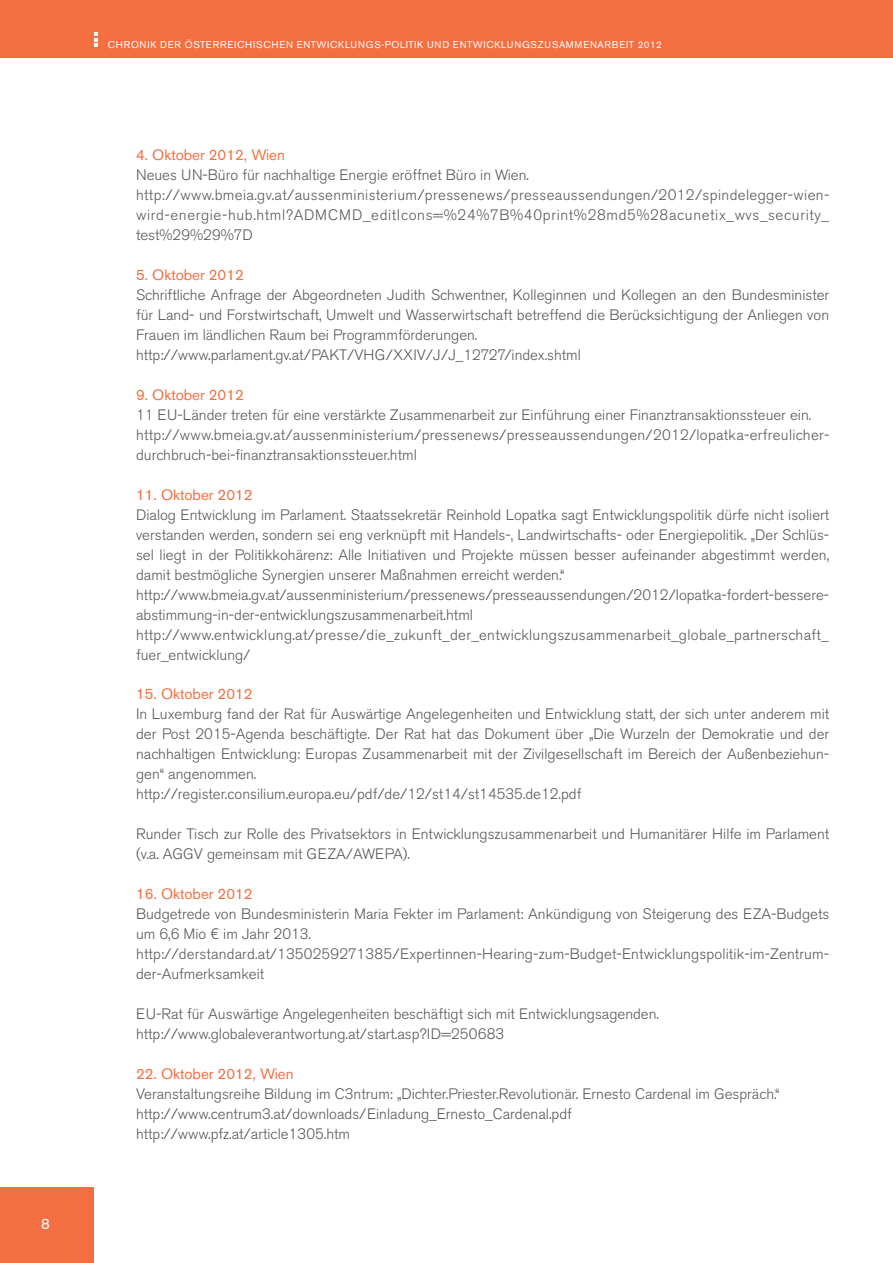
<style>
.page{position:relative;width:893px;height:1263px;background:#fff}
.page>*{position:absolute;margin:0;border:0;box-sizing:border-box;transform-origin:0 0}
.t1{font:300 15px/20px "Akzidenz Grotesk BE";color:#57585a}
.t2{font:300 15px/20px "Akzidenz Grotesk BE";letter-spacing:.025em;color:#57585a}
.t3{font:15px "Akzidenz Grotesk BE";color:#f36f42}
.t4{font:15px "Akzidenz Grotesk BE";color:#fff}
.t5{font:9.75px "Akzidenz Grotesk BE";letter-spacing:.07em;color:#fff}
</style>
<div class="page">
<div style="left:0;top:1188px;width:94px;height:75px;background:#f36f42"></div>
<div style="left:0;top:0;width:893px;height:58px;background:#f36f42"></div>
<svg style="left:94px;top:32px;width:3px;height:15px"></svg>
<p class="t4" style="left:41px;top:1214px;width:10px">8</p>
<p class="t5" style="left:108px;top:38px;width:556px">CHRONIK DER ÖSTERREICHISCHEN ENTWICKLUNGS-POLITIK UND ENTWICKLUNGSZUSAMMENARBEIT 2012</p>
<p class="t3" style="left:136px;top:146px;width:150px">4. Oktober 2012, Wien</p>
<p class="t2" style="left:136px;top:165px;width:695px">Neues UN-Büro für nachhaltige Energie eröffnet Büro in Wien. http://www.bmeia.gv.at/aussenministerium/pressenews/presseaussendungen/2012/spindelegger-wien&shy;wird-energie-hub.html?ADMCMD_editIcons=%24%7B%40print%28md5%28acunetix_wvs_security_ test%29%29%7D</p>
<p class="t3" style="left:136px;top:266px;width:109px">5. Oktober 2012</p>
<p class="t1" style="left:136px;top:285px;width:695px">Schriftliche Anfrage der Abgeordneten Judith Schwentner, Kolleginnen und Kollegen an den Bundesminister für Land- und Forstwirtschaft, Umwelt und Wasserwirtschaft betreffend die Berücksichtigung der Anliegen von Frauen im ländlichen Raum bei Programmförderungen. http://www.parlament.gv.at/PAKT/VHG/XXIV/J/J_12727/index.shtml</p>
<p class="t3" style="left:136px;top:386px;width:109px">9. Oktober 2012</p>
<p class="t1" style="left:136px;top:405px;width:695px">11 EU-Länder treten für eine verstärkte Zusammenarbeit zur Einführung einer Finanztransaktionssteuer ein. http://www.bmeia.gv.at/aussenministerium/pressenews/presseaussendungen/2012/lopatka-erfreulicher&shy;durchbruch-bei-finanztransaktionssteuer.html</p>
<p class="t3" style="left:136px;top:485px;width:118px">11. Oktober 2012</p>
<p class="t1" style="left:136px;top:505px;width:695px">Dialog Entwicklung im Parlament. Staatssekretär Reinhold Lopatka sagt Entwicklungspolitik dürfe nicht isoliert verstanden werden, sondern sei eng verknüpft mit Handels-, Landwirtschafts- oder Energiepolitik. „Der Schlüs&shy;sel liegt in der Politikkohärenz: Alle Initiativen und Projekte müssen besser aufeinander abgestimmt werden, damit bestmögliche Synergien unserer Maßnahmen erreicht werden.“ http://www.bmeia.gv.at/aussenministerium/pressenews/presseaussendungen/2012/lopatka-fordert-bessere&shy;abstimmung-in-der-entwicklungszusammenarbeit.html http://www.entwicklung.at/presse/die_zukunft_der_entwicklungszusammenarbeit_globale_partnerschaft_ fuer_entwicklung/</p>
<p class="t3" style="left:136px;top:685px;width:118px">15. Oktober 2012</p>
<p class="t1" style="left:136px;top:705px;width:695px">In Luxemburg fand der Rat für Auswärtige Angelegenheiten und Entwicklung statt, der sich unter anderem mit der Post 2015-Agenda beschäftigte. Der Rat hat das Dokument über „Die Wurzeln der Demokratie und der nachhaltigen Entwicklung: Europas Zusammenarbeit mit der Zivilgesellschaft im Bereich der Außenbeziehun&shy;gen“ angenommen.<br>http://register.consilium.europa.eu/pdf/de/12/st14/st14535.de12.pdf</p>
<p class="t1" style="left:136px;top:824px;width:695px">Runder Tisch zur Rolle des Privatsektors in Entwicklungszusammenarbeit und Humanitärer Hilfe im Parlament (v.a. AGGV gemeinsam mit GEZA/AWEPA).</p>
<p class="t3" style="left:136px;top:885px;width:118px">16. Oktober 2012</p>
<p class="t1" style="left:136px;top:904px;width:695px">Budgetrede von Bundesministerin Maria Fekter im Parlament: Ankündigung von Steigerung des EZA-Budgets um 6,6 Mio € im Jahr 2013. http://derstandard.at/1350259271385/Expertinnen-Hearing-zum-Budget-Entwicklungspolitik-im-Zentrum&shy;der-Aufmerksamkeit</p>
<p class="t1" style="left:136px;top:1004px;width:524px">EU-Rat für Auswärtige Angelegenheiten beschäftigt sich mit Entwicklungsagenden. http://www.globaleverantwortung.at/start.asp?ID=250683</p>
<p class="t3" style="left:136px;top:1065px;width:159px">22. Oktober 2012, Wien</p>
<p class="t1" style="left:136px;top:1084px;width:645px">Veranstaltungsreihe Bildung im C3ntrum: „Dichter.Priester.Revolutionär. Ernesto Cardenal im Gespräch.“ http://www.centrum3.at/downloads/Einladung_Ernesto_Cardenal.pdf http://www.pfz.at/article1305.htm</p>
</div>
